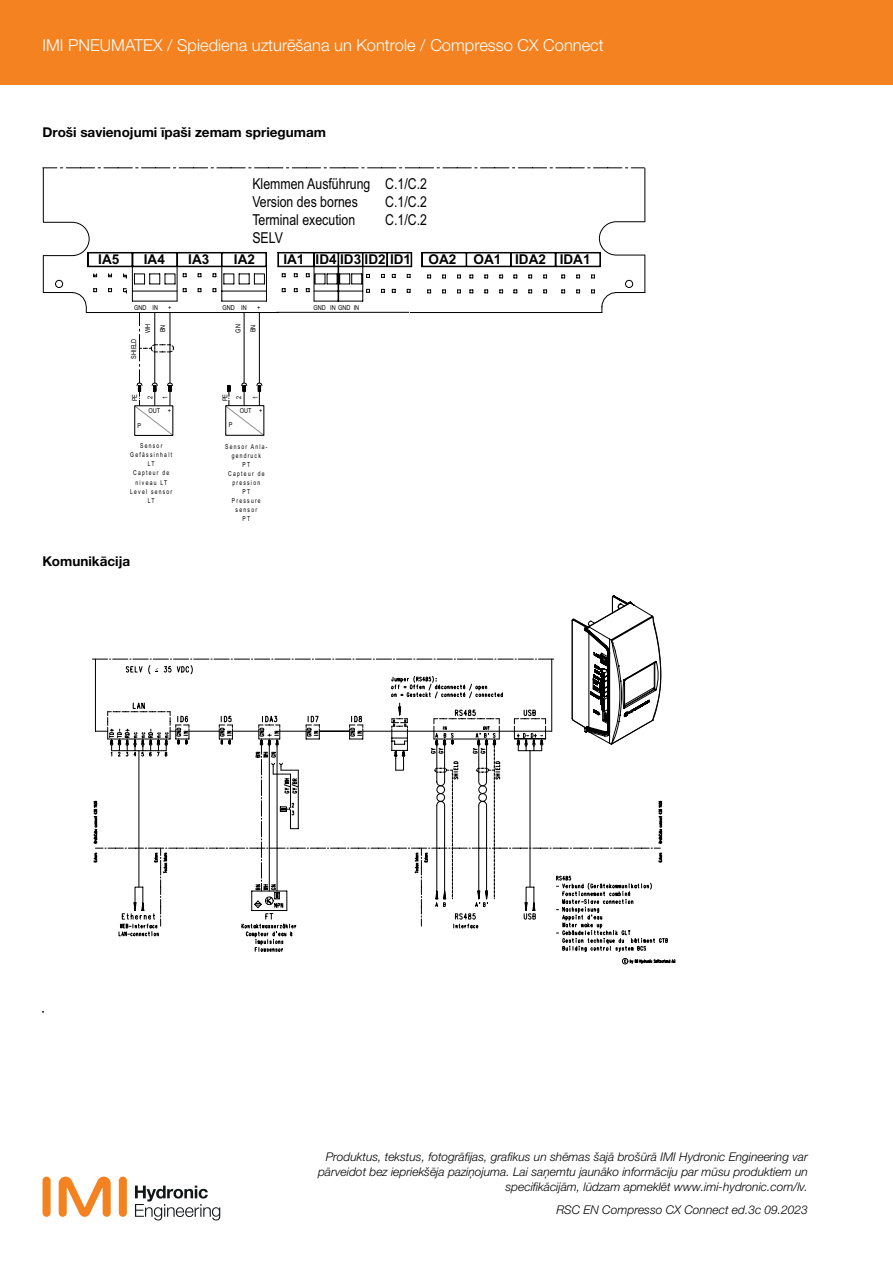
<style>
.page{position:relative;width:893px;height:1263px;background:#fff}
.page>*{position:absolute;margin:0;border:0;box-sizing:border-box;transform-origin:0 0}
.t1{font:300 16.5px "Helvetica Neue LTW1 G";color:#fff}
.t2{font:15px/18px "Arial Narrow";color:#000}
.t3{font:700 13.5px "Helvetica Neue LTW1 G";color:#000}
.t4{font:700 13.5px "Arial";color:#000}
.t5{font:italic 300 12px/15px "Helvetica Neue LTW1 G";color:#000;text-align:right}
.t6{font:6.75px/9px "Arial Narrow";letter-spacing:.205em;color:#000;text-align:center;scale:.9 1}
.t7{font:6.75px/13.5px "Arial Narrow";letter-spacing:.205em;color:#000;text-align:center}
.t8{font:6.75px "Arial Narrow";color:#000}
</style>
<div class="page">
<div style="left:119px;top:1176px;width:8px;height:41px;background:#f58220;border-radius:4px"></div>
<div style="left:43px;top:1176px;width:8px;height:41px;background:#f58220;border-radius:4px"></div>
<svg style="left:59px;top:1176px;width:52px;height:41px"></svg>
<svg style="left:135px;top:1185px;width:85px;height:35px"></svg>
<div style="left:0;top:0;width:893px;height:85px;background:#f58220"></div>
<svg style="left:43px;top:256px;width:602px;height:57px"></svg>
<svg style="left:43px;top:168px;width:602px;height:88px"></svg>
<svg style="left:485px;top:275px;width:3px;height:4px"></svg>
<svg style="left:470px;top:290px;width:4px;height:4px"></svg>
<svg style="left:470px;top:275px;width:4px;height:4px"></svg>
<svg style="left:499px;top:290px;width:4px;height:4px"></svg>
<svg style="left:499px;top:275px;width:4px;height:4px"></svg>
<svg style="left:485px;top:290px;width:3px;height:4px"></svg>
<svg style="left:529px;top:275px;width:3px;height:4px"></svg>
<svg style="left:514px;top:290px;width:4px;height:4px"></svg>
<svg style="left:514px;top:275px;width:4px;height:4px"></svg>
<svg style="left:543px;top:290px;width:4px;height:4px"></svg>
<svg style="left:543px;top:275px;width:4px;height:4px"></svg>
<svg style="left:529px;top:290px;width:3px;height:4px"></svg>
<svg style="left:134px;top:252px;width:278px;height:184px"></svg>
<svg style="left:92px;top:596px;width:583px;height:368px"></svg>
<h1 class="t1" style="left:43px;top:35px;width:563px">IMI PNEUMATEX / Spiediena uzturēšana un Kontrole / Compresso CX Connect</h1>
<p class="t3" style="left:43px;top:124px;width:285px">Droši savienojumi īpaši zemam spriegumam</p>
<p class="t2" style="left:252px;top:174px;width:176px">Klemmen Ausführung C.1/C.2<br>Version des bornes</p>
<p class="t2" style="left:385px;top:192px;width:43px">C.1/C.2</p>
<p class="t2" style="left:252px;top:210px;width:104px">Terminal execution</p>
<p class="t2" style="left:385px;top:210px;width:43px">C.1/C.2</p>
<p class="t2" style="left:252px;top:228px;width:32px">SELV</p>
<p class="t4" style="left:98px;top:250px;width:23px">IA5</p>
<p class="t4" style="left:144px;top:250px;width:23px">IA4</p>
<p class="t4" style="left:188px;top:250px;width:23px">IA3</p>
<p class="t4" style="left:234px;top:250px;width:23px">IA2</p>
<p class="t4" style="left:283px;top:250px;width:129px">IA1 ID4 ID3 ID2 ID1</p>
<p class="t4" style="left:429px;top:250px;width:29px">OA2</p>
<p class="t4" style="left:474px;top:250px;width:118px">OA1 IDA2 IDA1</p>
<p class="t7" style="left:134px;top:300px;width:25px">GND IN</p>
<p class="t7" style="left:168px;top:300px;width:5px">+</p>
<p class="t7" style="left:222px;top:300px;width:26px">GND IN</p>
<p class="t7" style="left:257px;top:300px;width:5px">+</p>
<p class="t8" style="left:313px;top:302px;width:47px">GND IN GND IN</p>
<p class="t7" style="left:127px;top:359px;width:22px;rotate:-90deg">SHIELD</p>
<p class="t7" style="left:128px;top:401px;width:9px;rotate:-90deg">PE</p>
<p class="t7" style="left:143px;top:399px;width:5px;rotate:-90deg">2</p>
<p class="t7" style="left:158px;top:399px;width:5px;rotate:-90deg">1</p>
<p class="t7" style="left:218px;top:401px;width:9px;rotate:-90deg">PE<br>2</p>
<p class="t7" style="left:248px;top:399px;width:5px;rotate:-90deg">1</p>
<p class="t7" style="left:141px;top:333px;width:11px;rotate:-90deg">WH</p>
<p class="t7" style="left:156px;top:332px;width:9px;rotate:-90deg">BN</p>
<p class="t7" style="left:231px;top:333px;width:10px;rotate:-90deg">GN</p>
<p class="t7" style="left:246px;top:332px;width:9px;rotate:-90deg">BN</p>
<p class="t7" style="left:148px;top:404px;width:24px">OUT +</p>
<p class="t7" style="left:138px;top:418px;width:5px">P</p>
<p class="t6" style="left:130px;top:441px;width:48px">Sensor<br>Gefässinhalt<br>LT<br>Capteur de niveau LT</p>
<p class="t6" style="left:148px;top:495px;width:9px">LT</p>
<p class="t6" style="left:130px;top:486px;width:48px">Level sensor</p>
<p class="t3" style="left:43px;top:552px;width:89px">Komunikācija</p>
<p class="t7" style="left:240px;top:403px;width:24px">OUT +</p>
<p class="t7" style="left:229px;top:418px;width:5px">P</p>
<p class="t6" style="left:225px;top:442px;width:48px">Sensor Anla-</p>
<p class="t6" style="left:243px;top:460px;width:10px">PT</p>
<p class="t6" style="left:232px;top:478px;width:32px">pression</p>
<p class="t6" style="left:232px;top:451px;width:34px">gendruck</p>
<p class="t6" style="left:228px;top:469px;width:42px">Capteur de</p>
<p class="t6" style="left:232px;top:487px;width:34px">PT<br>Pressure sensor<br>PT</p>
<p class="t5" style="left:318px;top:1149px;width:491px">Produktus, tekstus, fotogrāfijas, grafikus un shēmas šajā brošūrā IMI Hydronic Engineering var pārveidot bez iepriekšēja paziņojuma. Lai saņemtu jaunāko informāciju par mūsu produktiem un specifikācijām, lūdzam apmeklēt www.imi-hydronic.com/lv.</p>
<p class="t5" style="left:556px;top:1202px;width:253px">RSC EN Compresso CX Connect ed.3c 09.2023</p>
</div>
